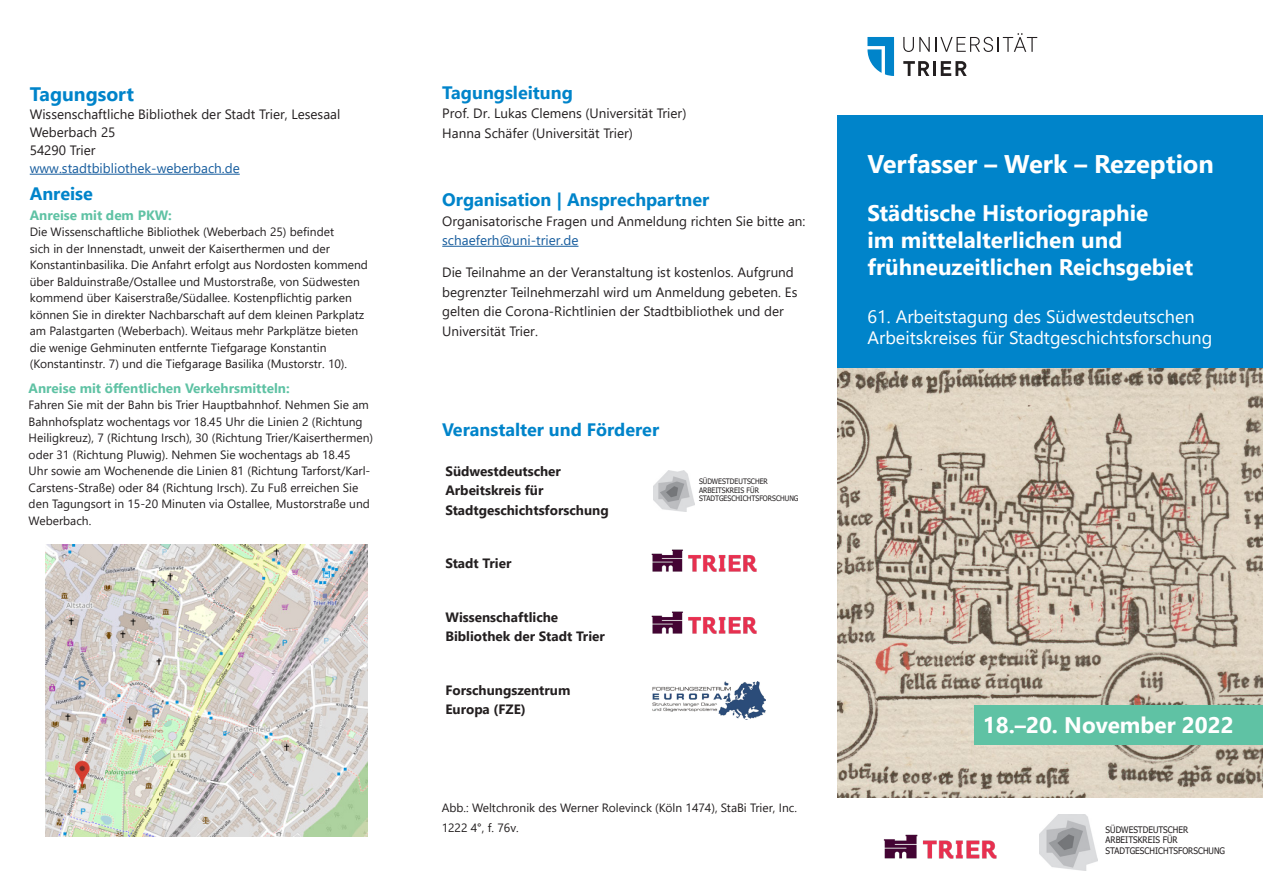
<style>
.page{position:relative;width:1263px;height:893px;background:#fff}
.page>*{position:absolute;margin:0;border:0;box-sizing:border-box;transform-origin:0 0}
.Titel{font:700 25.5px "Segoe UI";color:#fff}
.Titel-2{font:700 22.5px/27px "Segoe UI";color:#fff}
.Kapitel_Titel{font:700 22.5px "Segoe UI";color:#fff}
.Text{font:700 19.5px "Segoe UI";color:#0084ca}
.Unterzeile{font:18px/21px "Segoe UI";color:#fff}
.Absatztitel___schwar{font:700 18px "Segoe UI";color:#0084ca}
.Text-2{font:700 18px "Segoe UI";color:#0084ca}
.Text-3{font:13.5px/19.5px "Segoe UI";color:#231f20}
.Text-4{font:700 13.5px/19.5px "Segoe UI";color:#231f20}
.Text-5{font:700 13.5px "Segoe UI";color:#5fc2a4}
.Text-6{font:13.5px "Segoe UI";color:#175d9e}
.Text-7{font:12px/16.5px "Segoe UI";color:#231f20}
.Kapitel_Titel-2{font:9px "Tahoma";color:#231f20;scale:.92 1}
.Kapitel_Titel-3{font:7.5px "Tahoma";color:#231f20;scale:.92 1}
</style>
<div class="page">
<svg style="left:867px;top:37px;width:27px;height:39px"></svg>
<svg style="left:903px;top:33px;width:134px;height:19px"></svg>
<svg style="left:903px;top:61px;width:26px;height:15px"></svg>
<hr style="left:933px;top:61px;width:3px;height:15px;background:#231f20">
<svg style="left:941px;top:61px;width:26px;height:15px"></svg>
<hr style="left:30px;top:174px;width:210px;height:1px;background:#175d9e">
<div style="left:838px;top:115px;width:425px;height:253px;background:#0084ca"></div>
<hr style="left:442px;top:246px;width:136px;height:1px;background:#175d9e">
<img style="left:838px;top:368px;width:425px;height:429px">
<div style="left:974px;top:706px;width:289px;height:39px;background:#5fc2a4"></div>
<img style="left:651px;top:549px;width:106px;height:23px">
<img style="left:653px;top:682px;width:113px;height:37px">
<img style="left:651px;top:611px;width:106px;height:23px">
<img style="left:883px;top:834px;width:114px;height:25px">
<img style="left:45px;top:544px;width:322px;height:292px">
<img style="left:1039px;top:815px;width:58px;height:55px">
<img style="left:653px;top:470px;width:42px;height:42px">
<p class="Absatztitel___schwar" style="left:442px;top:75px;width:132px">Tagungsleitung</p>
<p class="Text-3" style="left:442px;top:103px;width:246px">Prof. Dr. Lukas Clemens (Universität Trier)</p>
<p class="Text-3" style="left:442px;top:122px;width:192px">Hanna Schäfer (Universität Trier)</p>
<p class="Text" style="left:30px;top:76px;width:106px">Tagungsort</p>
<p class="Text-3" style="left:30px;top:103px;width:312px">Wissenschaftliche Bibliothek der Stadt Trier, Lesesaal</p>
<p class="Text-3" style="left:30px;top:121px;width:87px">Weberbach 25</p>
<p class="Text-3" style="left:30px;top:139px;width:67px">54290 Trier</p>
<p class="Text-6" style="left:30px;top:155px;width:212px">www.stadtbibliothek-weberbach.de</p>
<p class="Titel" style="left:867px;top:139px;width:348px">Verfasser – Werk – Rezeption</p>
<p class="Titel-2" style="left:867px;top:198px;width:327px">Städtische Historiographie<br>im mittelalterlichen und frühneuzeitlichen Reichsgebiet</p>
<p class="Text-2" style="left:30px;top:177px;width:65px">Anreise</p>
<p class="Text-5" style="left:30px;top:202px;width:144px">Anreise mit dem PKW:</p>
<p class="Text-7" style="left:30px;top:223px;width:340px">Die Wissenschaftliche Bibliothek (Weberbach 25) befindet<br>sich in der Innenstadt, unweit der Kaiserthermen und der Konstantinbasilika. Die Anfahrt erfolgt aus Nordosten kommend über Balduinstraße/Ostallee und Mustorstraße, von Südwesten kommend über Kaiserstraße/Südallee. Kostenpflichtig parken können Sie in direkter Nachbarschaft auf dem kleinen Parkplatz am Palastgarten (Weberbach). Weitaus mehr Parkplätze bieten die wenige Gehminuten entfernte Tiefgarage Konstantin (Konstantinstr. 7) und die Tiefgarage Basilika (Mustorstr. 10).</p>
<p class="Text-5" style="left:29px;top:375px;width:262px">Anreise mit öffentlichen Verkehrsmitteln:</p>
<p class="Text-7" style="left:29px;top:395px;width:346px">Fahren Sie mit der Bahn bis Trier Hauptbahnhof. Nehmen Sie am Bahnhofsplatz wochentags vor 18.45 Uhr die Linien 2 (Richtung Heiligkreuz), 7 (Richtung Irsch), 30 (Richtung Trier/Kaiserthermen) oder 31 (Richtung Pluwig). Nehmen Sie wochentags ab 18.45<br>Uhr sowie am Wochenende die Linien 81 (Richtung Tarforst/Karl-Carstens-Straße) oder 84 (Richtung Irsch). Zu Fuß erreichen Sie den Tagungsort in 15-20 Minuten via Ostallee, Mustorstraße und Weberbach.</p>
<p class="Absatztitel___schwar" style="left:442px;top:183px;width:269px">Organisation | Ansprechpartner</p>
<p class="Text-3" style="left:442px;top:210px;width:365px">Organisatorische Fragen und Anmeldung richten Sie bitte an:</p>
<p class="Text-6" style="left:442px;top:228px;width:138px">schaeferh@uni-trier.de</p>
<p class="Text-3" style="left:442px;top:262px;width:357px">Die Teilnahme an der Veranstaltung ist kostenlos. Aufgrund begrenzter Teilnehmerzahl wird um Anmeldung gebeten. Es gelten die Corona-Richtlinien der Stadtbibliothek und der Universität Trier.</p>
<p class="Unterzeile" style="left:867px;top:305px;width:346px">61. Arbeitstagung des Südwestdeutschen<br>Arbeitskreises für Stadtgeschichtsforschung</p>
<p class="Text-2" style="left:442px;top:413px;width:219px">Veranstalter und Förderer</p>
<p class="Text-4" style="left:445px;top:460px;width:165px">Südwestdeutscher<br>Arbeitskreis für<br>Stadtgeschichtsforschung</p>
<p class="Kapitel_Titel-3" style="left:699px;top:477px;width:76px">SÜDWESTDEUTSCHER</p>
<p class="Kapitel_Titel-3" style="left:699px;top:485px;width:67px">ARBEITSKREIS FÜR</p>
<p class="Kapitel_Titel-3" style="left:699px;top:493px;width:110px">STADTGESCHICHTSFORSCHUNG</p>
<p class="Text-4" style="left:445px;top:553px;width:67px">Stadt Trier</p>
<p class="Text-4" style="left:445px;top:606px;width:161px">Wissenschaftliche<br>Bibliothek der Stadt Trier</p>
<p class="Text-4" style="left:445px;top:679px;width:127px">Forschungszentrum<br>Europa (FZE)</p>
<p class="Text-7" style="left:442px;top:797px;width:357px;line-height:19.5px">Abb.: Weltchronik des Werner Rolevinck (Köln 1474), StaBi Trier, Inc.<br>1222 4°, f. 76v.</p>
<p class="Kapitel_Titel" style="left:983px;top:704px;width:252px">18.–20. November 2022</p>
<p class="Kapitel_Titel-2" style="left:1106px;top:823px;width:91px">SÜDWESTDEUTSCHER</p>
<p class="Kapitel_Titel-2" style="left:1106px;top:834px;width:80px">ARBEITSKREIS FÜR</p>
<p class="Kapitel_Titel-2" style="left:1106px;top:844px;width:131px">STADTGESCHICHTSFORSCHUNG</p>
</div>
